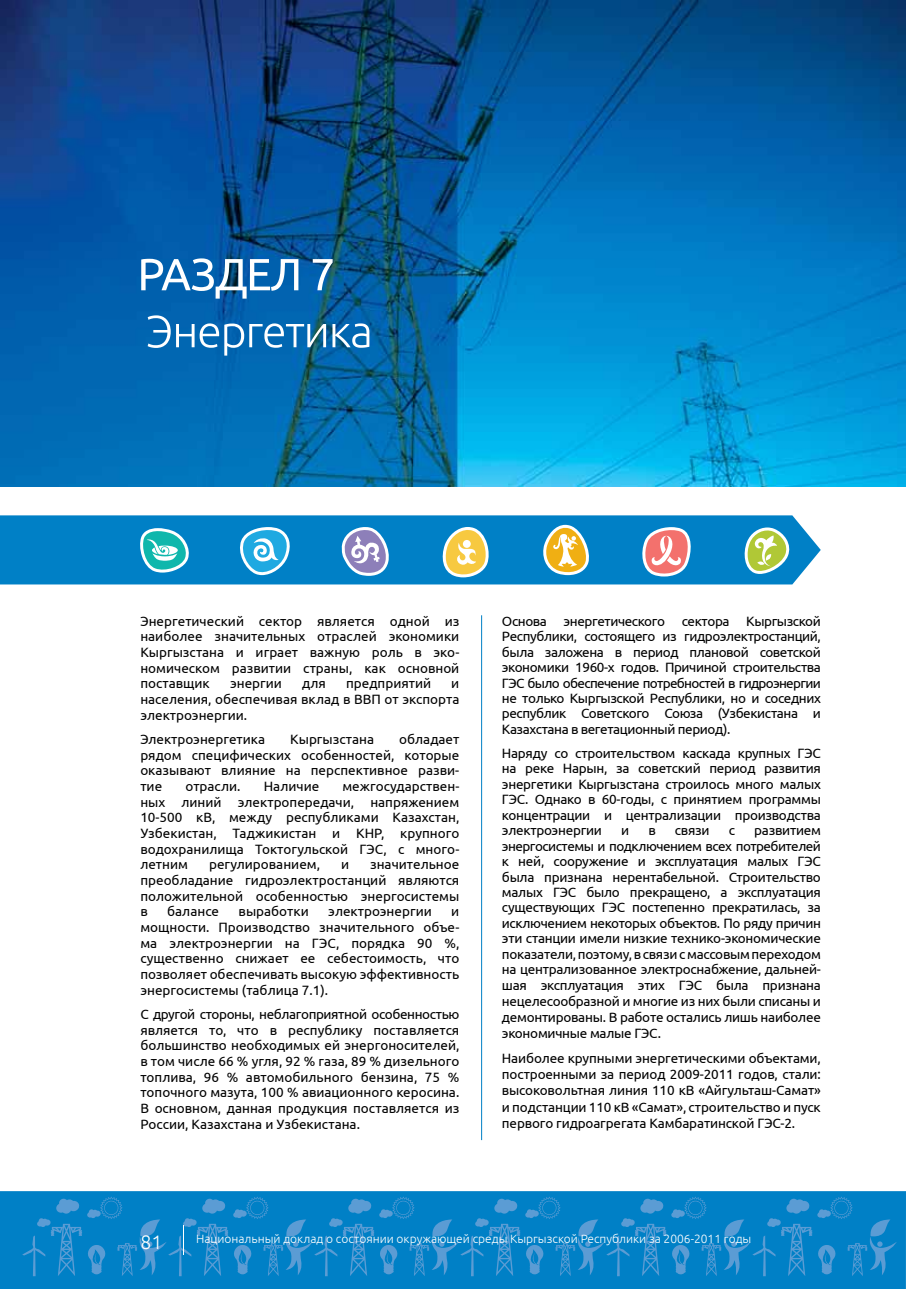
<style>
.page{position:relative;width:906px;height:1289px;background:#fff}
.page>*{position:absolute;margin:0;border:0;box-sizing:border-box;transform-origin:0 0}
.t1{font:300 19.5px "Ubuntu";color:#fff}
.t2{font:13.5px/15.6px "Ubuntu";color:#000;text-align:justify}
.t3{font:300 12px "Ubuntu";color:#fff}
</style>
<div class="page">
<div style="left:0;top:1191px;width:906px;height:97px;background:#0080c6"></div>
<svg style="left:22px;top:1196px;width:874px;height:80px"></svg>
<hr style="left:183px;top:1224px;width:1px;height:30px;background:#fff">
<img style="left:0;top:0;width:906px;height:487px">
<hr style="left:481px;top:615px;width:1px;height:525px;background:#0080c6">
<svg style="left:148px;top:315px;width:178px;height:40px"></svg>
<svg style="left:332px;top:323px;width:37px;height:25px"></svg>
<svg style="left:141px;top:258px;width:157px;height:40px"></svg>
<svg style="left:313px;top:259px;width:20px;height:31px"></svg>
<div style="left:0;top:515px;width:820px;height:69px;background:#0080c6"></div>
<svg style="left:139px;top:528px;width:52px;height:44px"></svg>
<svg style="left:236px;top:527px;width:54px;height:48px"></svg>
<svg style="left:341px;top:527px;width:49px;height:49px"></svg>
<svg style="left:440px;top:527px;width:49px;height:50px"></svg>
<svg style="left:640px;top:527px;width:53px;height:49px"></svg>
<svg style="left:742px;top:527px;width:48px;height:47px"></svg>
<svg style="left:542px;top:525px;width:50px;height:50px"></svg>
<p class="t2" style="left:140px;top:612px;width:320px">Энергетический сектор является одной из наиболее значительных отраслей экономики Кыргызстана и играет важную роль в эко&shy;номическом развитии страны, как основной поставщик</p>
<p class="t2" style="left:230px;top:675px;width:53px">энергии</p>
<p class="t2" style="left:302px;top:675px;width:25px">для</p>
<p class="t2" style="left:346px;top:675px;width:87px">предприятий</p>
<p class="t2" style="left:140px;top:675px;width:320px;text-indent:311px">и населения, обеспечивая вклад в ВВП от экспорта электроэнергии.</p>
<p class="t2" style="left:140px;top:731px;width:126px">Электроэнергетика</p>
<p class="t2" style="left:290px;top:731px;width:85px">Кыргызстана</p>
<p class="t2" style="left:140px;top:731px;width:320px;text-indent:259px">обладает рядом специфических особенностей, которые оказывают влияние на перспективное разви&shy;тие</p>
<p class="t2" style="left:185px;top:778px;width:57px">отрасли.</p>
<p class="t2" style="left:264px;top:778px;width:57px">Наличие</p>
<p class="t2" style="left:140px;top:778px;width:320px;text-indent:202px">межгосударствен&shy;ных линий электропередачи, напряжением 10-500 кВ, между республиками Казахстан, Узбекистан, Таджикистан и КНР, крупного водохранилища Токтогульской ГЭС, с много&shy;летним</p>
<p class="t2" style="left:140px;top:856px;width:320px;text-indent:230px">значительное преобладание гидроэлектростанций являются положительной особенностью энергосистемы в</p>
<p class="t2" style="left:209px;top:856px;width:112px">регулированием,</p>
<p class="t2" style="left:341px;top:856px;width:10px">и</p>
<p class="t2" style="left:167px;top:903px;width:53px">балансе</p>
<p class="t2" style="left:239px;top:903px;width:72px">выработки</p>
<p class="t2" style="left:328px;top:903px;width:105px">электроэнергии</p>
<p class="t2" style="left:140px;top:903px;width:320px;text-indent:311px">и мощности. Производство значительного объе&shy;ма электроэнергии на ГЭС, порядка 90 %, существенно снижает ее себестоимость, что позволяет обеспечивать высокую эффективность энергосистемы (таблица 7.1).</p>
<p class="t2" style="left:140px;top:1005px;width:320px">C другой стороны, неблагоприятной особенностью является то, что в республику поставляется большинство необходимых ей энергоносителей, в том числе 66 % угля, 92 % газа, 89 % дизельного топлива, 96 % автомобильного бензина, 75 % топочного мазута, 100 % авиационного керосина.<br>В основном, данная продукция поставляется из России, Казахстана и Узбекистана.</p>
<p class="t2" style="left:502px;top:613px;width:320px">Основа энергетического сектора Кыргызской Республики, состоящего из гидроэлектростанций, была заложена в период плановой советской экономики 1960-х годов. Причиной строительства ГЭС было обеспечение потребностей в гидроэнергии не только Кыргызской Республики, но и соседних республик Советского Союза (Узбекистана и Казахстана в вегетационный период).</p>
<p class="t2" style="left:502px;top:745px;width:320px">Наряду со строительством каскада крупных ГЭС на реке Нарын, за советский период развития энергетики Кыргызстана строилось много малых ГЭС. Однако в 60-годы, с принятием программы концентрации и централизации производства электроэнергии</p>
<p class="t2" style="left:502px;top:822px;width:320px;text-indent:252px">развитием энергосистемы и подключением всех потребителей к ней, сооружение и эксплуатация малых ГЭС была признана нерентабельной. Строительство малых ГЭС было прекращено, а эксплуатация существующих ГЭС постепенно прекратилась, за исключением некоторых объектов. По ряду причин эти станции имели низкие технико-экономические показатели, поэтому, в связи с массовым переходом на централизованное электроснабжение, дальней&shy;шая эксплуатация этих ГЭС была признана нецелесообразной и многие из них были списаны и демонтированы. В работе остались лишь наиболее экономичные малые ГЭС.</p>
<p class="t2" style="left:502px;top:1049px;width:320px;line-height:16.2px">Наиболее крупными энергетическими объектами, построенными за период 2009-2011 годов, стали: высоковольтная линия 110 кВ «Айгульташ-Самат» и подстанции 110 кВ «Самат», строительство и пуск первого гидроагрегата Камбаратинской ГЭС-2.</p>
<p class="t2" style="left:621px;top:822px;width:10px">и</p>
<p class="t2" style="left:648px;top:822px;width:9px">в</p>
<p class="t2" style="left:675px;top:822px;width:36px">связи</p>
<p class="t2" style="left:729px;top:822px;width:8px">с</p>
<h1 class="t1" style="left:140px;top:1230px;width:23px">81</h1>
<p class="t3" style="left:196px;top:1231px;width:557px">Национальный доклад о состоянии окружающей среды Кыргызской Республики за 2006-2011 годы</p>
</div>
